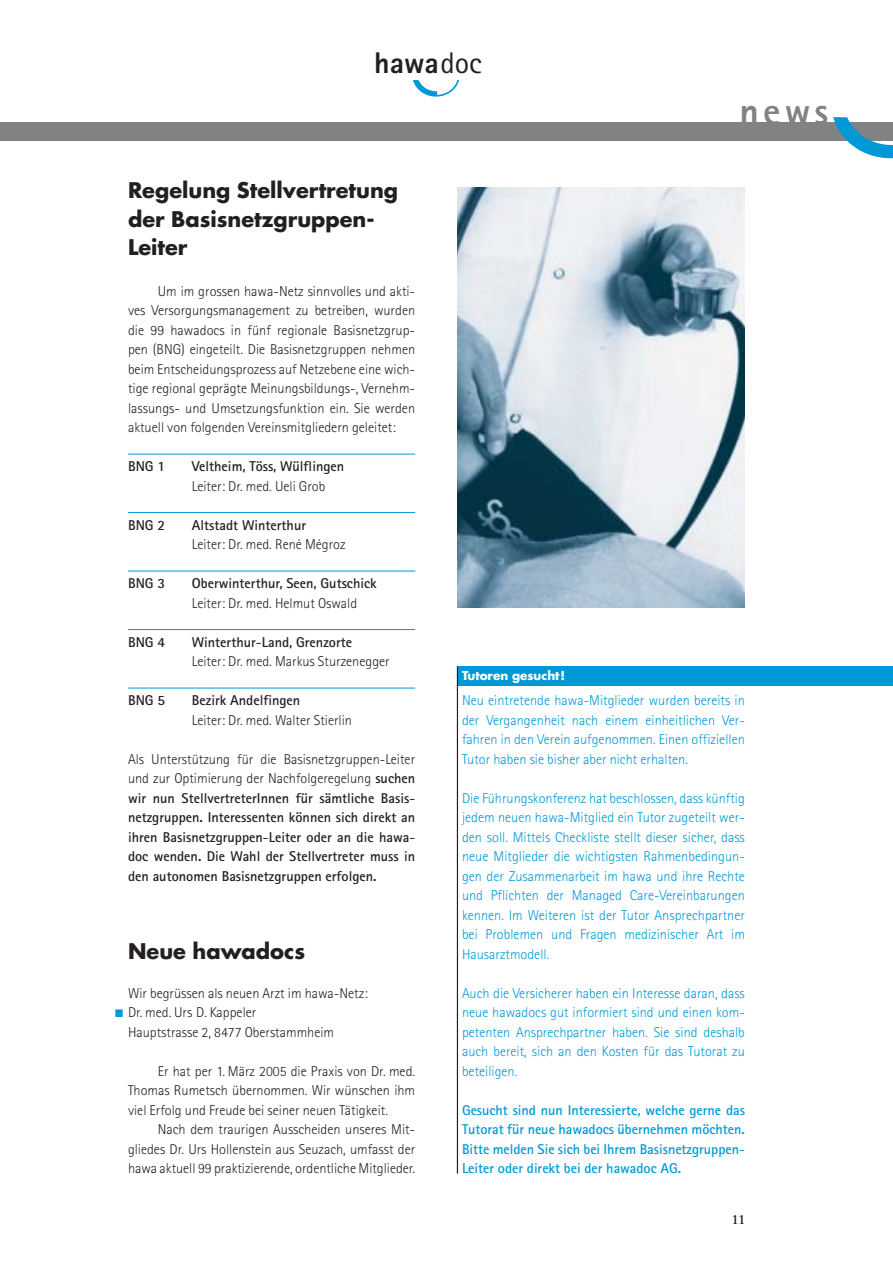
<style>
.page{position:relative;width:893px;height:1263px;background:#fff}
.page>*{position:absolute;margin:0;border:0;box-sizing:border-box;transform-origin:0 0}
.t1{font:800 37.5px "Rotis Sans Serif";color:#808284}
.t2{font:800 30px "Rotis Sans Serif";color:#231f1f}
.t3{font:700 21px/28.5px "Futura";color:#231f1f}
.t4{font:300 14.25px/19.5px "Rotis Sans Serif";color:#231f1f;text-align:justify}
.t5{font:300 14.25px/19.5px "Rotis Sans Serif";color:#0099d8;text-align:justify}
.t6{font:700 14.25px/19.5px "Rotis Sans Serif";color:#231f1f;text-align:justify}
.t7{font:700 14.25px/19.5px "Rotis Sans Serif";letter-spacing:-.005em;color:#0099d8;text-align:justify}
.t8{font:700 14.25px "Rotis Serif";color:#231f1f}
.t9{font:700 12px "Futura";color:#fff}
.t10{font:10.8px "Zapf Dingbats";color:#0099d8}
.s1{font-weight:400}
.s2{font-weight:700}
.s3{font-weight:300}
</style>
<div class="page">
<svg style="left:413px;top:80px;width:46px;height:17px"></svg>
<div style="left:0;top:123px;width:892px;height:18px;background:#808284"></div>
<svg style="left:833px;top:117px;width:59px;height:41px"></svg>
<hr style="left:128px;top:454px;width:287px;height:1px;background:#0099d8">
<hr style="left:128px;top:512px;width:287px;height:1px;background:#0099d8">
<hr style="left:128px;top:571px;width:287px;height:1px;background:#0099d8">
<hr style="left:128px;top:629px;width:287px;height:1px;background:#0099d8">
<hr style="left:128px;top:688px;width:287px;height:1px;background:#0099d8">
<div style="left:458px;top:667px;width:434px;height:19px;background:#0099d8"></div>
<hr style="left:457px;top:666px;width:1px;height:508px;background:#231f1f">
<img style="left:458px;top:187px;width:287px;height:421px">
<h2 class="t2" style="left:374px;top:53px;width:109px">hawa<span class="s1">doc</span></h2>
<h3 class="t3" style="left:128px;top:178px;width:271px">Regelung Stellvertretung der Basisnetzgruppen-<br>Leiter</h3>
<h1 class="t1" style="left:739px;top:98px;width:90px">news</h1>
<p class="t4" style="left:128px;top:283px;width:289px;text-indent:30px">Um im grossen hawa-Netz sinnvolles und akti&shy;ves Versorgungsmanagement zu betreiben, wurden die 99 hawadocs in fünf regionale Basisnetzgrup&shy;pen (BNG) eingeteilt. Die Basisnetzgruppen nehmen beim Entscheidungsprozess auf Netzebene eine wich&shy;tige regional geprägte Meinungsbildungs-, Vernehm&shy;lassungs- und Umsetzungsfunktion ein. Sie werden aktuell von folgenden Vereinsmitgliedern geleitet:</p>
<p class="t6" style="left:128px;top:458px;width:39px">BNG 1</p>
<p class="t6" style="left:192px;top:458px;width:154px">Veltheim, Töss, Wülflingen</p>
<p class="t4" style="left:192px;top:478px;width:135px">Leiter: Dr. med. Ueli Grob</p>
<p class="t6" style="left:128px;top:517px;width:39px">BNG 2</p>
<p class="t6" style="left:192px;top:517px;width:116px">Altstadt Winterthur</p>
<p class="t4" style="left:192px;top:536px;width:155px">Leiter: Dr. med. René Mégroz</p>
<p class="t6" style="left:128px;top:575px;width:39px">BNG 3</p>
<p class="t6" style="left:192px;top:575px;width:186px">Oberwinterthur, Seen, Gutschick</p>
<p class="t4" style="left:192px;top:595px;width:167px">Leiter: Dr. med. Helmut Oswald</p>
<p class="t6" style="left:128px;top:634px;width:39px">BNG 4</p>
<p class="t4" style="left:192px;top:634px;width:199px"><span class="s2">Winterthur</span><span class="s1">-</span><span class="s2">Land, Grenzorte<br></span>Leiter: Dr. med. Markus Sturzenegger</p>
<p class="t6" style="left:128px;top:692px;width:39px">BNG 5</p>
<p class="t6" style="left:192px;top:692px;width:110px">Bezirk Andelfingen</p>
<p class="t4" style="left:192px;top:712px;width:162px">Leiter: Dr. med. Walter Stierlin</p>
<p class="t6" style="left:128px;top:751px;width:289px"><span class="s3">Als Unterstützung für die Basisnetzgruppen-Leiter und zur Optimierung der Nachfolgeregelung</span> suchen wir nun StellvertreterInnen für sämtliche Basis&shy;netzgruppen. Interessenten können sich direkt an ihren Basisnetzgruppen<span class="s1">-</span>Leiter oder an die hawa&shy;doc wenden. Die Wahl der Stellvertreter muss in den autonomen Basisnetzgruppen erfolgen.</p>
<h3 class="t3" style="left:128px;top:939px;width:178px">Neue hawadocs</h3>
<p class="t4" style="left:128px;top:985px;width:241px;text-align:left">Wir begrüssen als neuen Arzt im hawa-Netz:<br>Dr. med. Urs D. Kappeler<br>Hauptstrasse 2, 8477 Oberstammheim</p>
<p class="t4" style="left:128px;top:1063px;width:288px;text-indent:30px">Er hat per 1. März 2005 die Praxis von Dr. med.<br>Thomas Rumetsch übernommen. Wir wünschen ihm viel Erfolg und Freude bei seiner neuen Tätigkeit.</p>
<p class="t4" style="left:128px;top:1121px;width:288px;text-indent:30px">Nach dem traurigen Ausscheiden unseres Mit&shy;gliedes Dr. Urs Hollenstein aus Seuzach, umfasst der hawa aktuell 99 praktizierende, ordentliche Mitglieder.</p>
<p class="t10" style="left:115px;top:1008px;width:10px">■</p>
<p class="t9" style="left:462px;top:670px;width:104px">Tutoren gesucht!</p>
<p class="t5" style="left:462px;top:692px;width:284px">Neu eintretende hawa-Mitglieder wurden bereits in der Vergangenheit nach einem einheitlichen Ver&shy;fahren in den Verein aufgenommen. Einen offiziellen Tutor haben sie bisher aber nicht erhalten.</p>
<p class="t5" style="left:462px;top:790px;width:284px">Die Führungskonferenz hat beschlossen, dass künftig jedem neuen hawa-Mitglied ein Tutor zugeteilt wer&shy;den soll. Mittels Checkliste stellt dieser sicher, dass neue Mitglieder die wichtigsten Rahmenbedingun&shy;gen der Zusammenarbeit im hawa und ihre Rechte und Pflichten der Managed Care-Vereinbarungen kennen. Im Weiteren ist der Tutor Ansprechpartner bei Problemen und Fragen medizinischer Art im Hausarztmodell.</p>
<p class="t5" style="left:462px;top:985px;width:284px">Auch die Versicherer haben ein Interesse daran, dass neue hawadocs gut informiert sind und einen kom&shy;petenten Ansprechpartner haben. Sie sind deshalb auch bereit, sich an den Kosten für das Tutorat zu beteiligen.</p>
<p class="t7" style="left:462px;top:1102px;width:284px">Gesucht sind nun Interessierte, welche gerne das Tutorat für neue hawadocs übernehmen möchten.<br>Bitte melden Sie sich bei Ihrem Basisnetzgruppen<span class="s1">-</span>Leiter oder direkt bei der hawadoc AG.</p>
<p class="t8" style="left:731px;top:1214px;width:16px">11</p>
</div>
